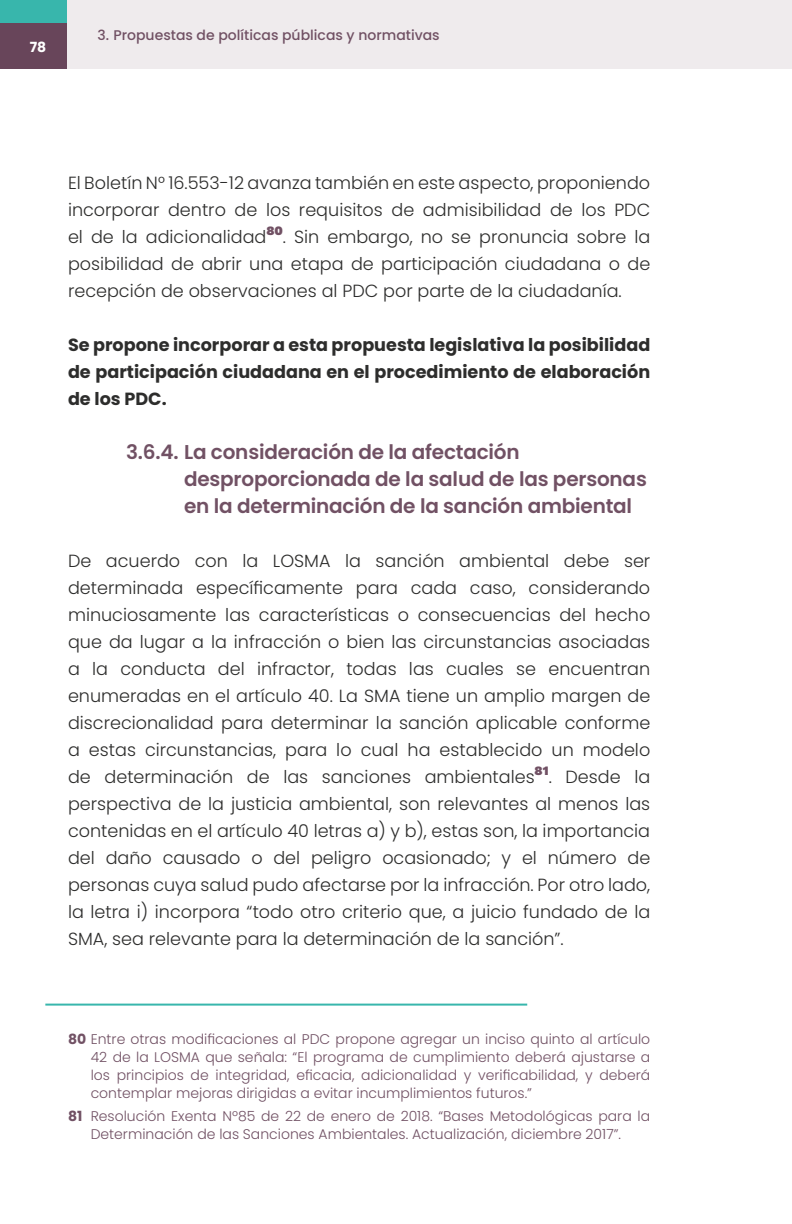
<style>
.page{position:relative;width:792px;height:1224px;background:#fff}
.page>*{position:absolute;margin:0;border:0;box-sizing:border-box;transform-origin:0 0}
.t1{font:600 20px/27px "Poppins";letter-spacing:-.01em;color:#715164}
.t2{font:300 17.6px/27px "Poppins";color:#2d2d2c;text-align:justify}
.t3{font:700 17.6px/27px "Poppins";color:#2d2d2c;text-align:justify}
.t4{font:300 14px/18px "Poppins";color:#715164;text-align:justify}
.t5{font:500 14px "Poppins";color:#715164}
.t6{font:700 14px "Poppins";color:#fff}
.s1{font-weight:700}
</style>
<div class="page">
<div style="left:0;top:0;width:792px;height:69px;background:#efebed"></div>
<div style="left:0;top:0;width:67px;height:69px;background:#68455a"></div>
<div style="left:0;top:0;width:67px;height:23px;background:#38b6ac"></div>
<hr style="left:45px;top:1004px;width:482px;height:2px;background:#38b6ac">
<p class="t6" style="left:30px;top:39px;width:18px">78</p>
<p class="t5" style="left:98px;top:27px;width:344px">3. Propuestas de políticas públicas y normativas</p>
<p class="t2" style="left:68px;top:169px;width:584px">El Boletín N° 16.553-12 avanza también en este aspecto, proponiendo incorporar dentro de los requisitos de admisibilidad de los PDC el de la adicionalidad<sup>80</sup>. Sin embargo, no se pronuncia sobre la posibilidad de abrir una etapa de participación ciudadana o de recepción de observaciones al PDC por parte de la ciudadanía.</p>
<p class="t3" style="left:68px;top:331px;width:584px">Se propone incorporar a esta propuesta legislativa la posibilidad de participación ciudadana en el procedimiento de elaboración de los PDC.</p>
<p class="t1" style="left:184px;top:438px;width:464px;text-indent:-58px">3.6.4. La consideración de la afectación desproporcionada de la salud de las personas en la determinación de la sanción ambiental</p>
<p class="t2" style="left:68px;top:547px;width:584px">De acuerdo con la LOSMA la sanción ambiental debe ser determinada específicamente para cada caso, considerando minuciosamente las características o consecuencias del hecho que da lugar a la infracción o bien las circunstancias asociadas a la conducta del infractor, todas las cuales se encuentran enumeradas en el artículo 40. La SMA tiene un amplio margen de discrecionalidad para determinar la sanción aplicable conforme a estas circunstancias, para lo cual ha establecido un modelo de determinación de las sanciones ambientales<sup>81</sup>. Desde la perspectiva de la justicia ambiental, son relevantes al menos las contenidas en el artículo 40 letras a) y b), estas son, la importancia del daño causado o del peligro ocasionado; y el número de personas cuya salud pudo afectarse por la infracción. Por otro lado, la letra i) incorpora “todo otro criterio que, a juicio fundado de la SMA, sea relevante para la determinación de la sanción”.</p>
<p class="t4" style="left:91px;top:1030px;width:561px;text-indent:-23px"><span class="s1">80</span> Entre otras modificaciones al PDC propone agregar un inciso quinto al artículo 42 de la LOSMA que señala: “El programa de cumplimiento deberá ajustarse a los principios de integridad, eficacia, adicionalidad y verificabilidad, y deberá contemplar mejoras dirigidas a evitar incumplimientos futuros.”</p>
<p class="t4" style="left:68px;top:1107px;width:584px;text-align:center"><span class="s1">81</span> Resolución Exenta Nº85 de 22 de enero de 2018. “Bases Metodológicas para la<br>Determinación de las Sanciones Ambientales. Actualización, diciembre 2017”.</p>
</div>
